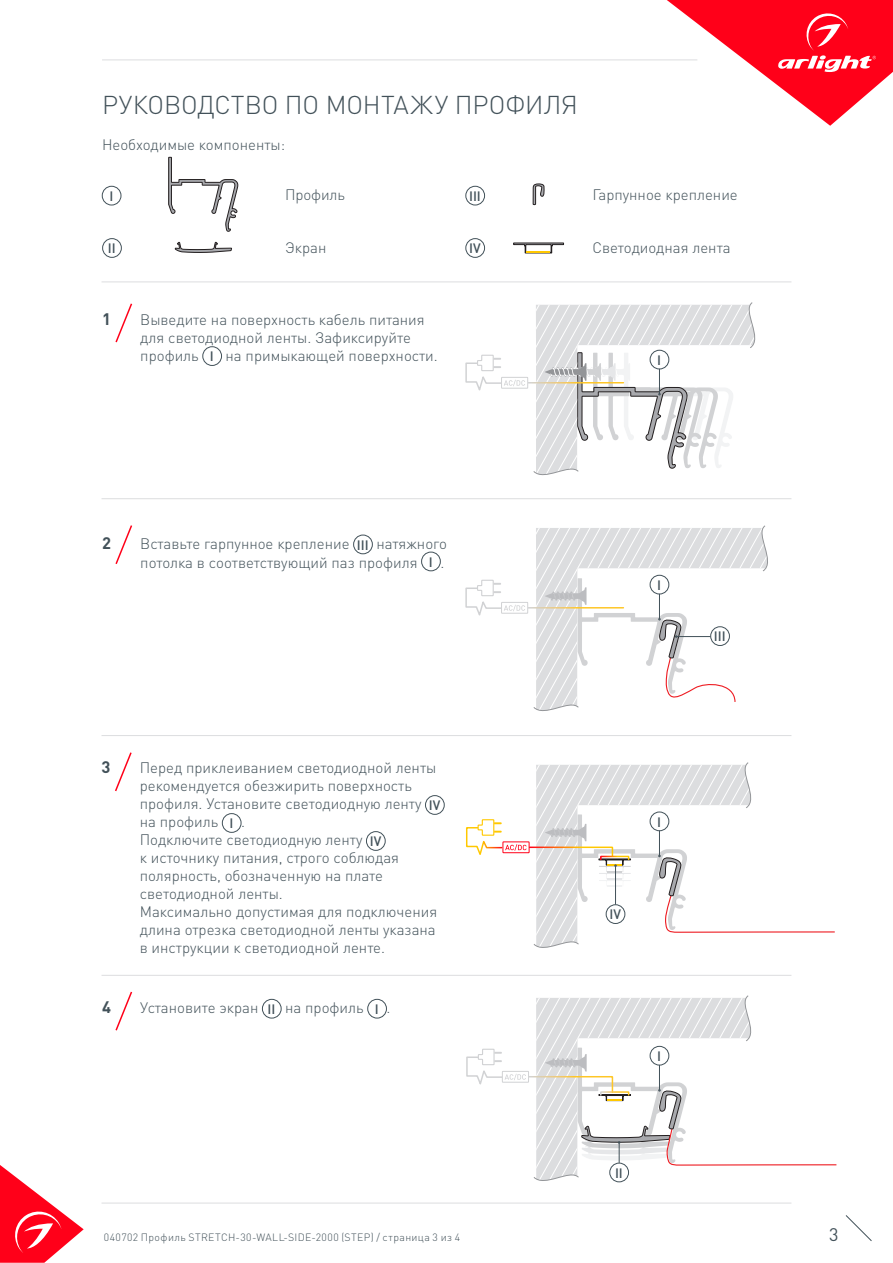
<style>
.page{position:relative;width:893px;height:1263px;background:#fff}
.page>*{position:absolute;margin:0;border:0;box-sizing:border-box;transform-origin:0 0}
.t1{font:300 25.5px "DIN Pro";letter-spacing:-.005em;color:#425159}
.t2{font:18px "DIN Pro";color:#425159}
.t3{font:700 16.5px "DIN Pro";color:#425159}
.t4{font:300 15px/18px "DIN Pro";color:#425159}
.t5{font:500 13.5px "DIN Pro";color:#425159}
.t6{font:300 10.5px "DIN Pro";letter-spacing:.04em;color:#425159}
</style>
<div class="page">
<svg style="left:0;top:1165px;width:84px;height:98px"></svg>
<svg style="left:845px;top:1215px;width:27px;height:26px"></svg>
<svg style="left:667px;top:0;width:226px;height:126px"></svg>
<hr style="left:102px;top:60px;width:595px;height:1px;background:#dcdddf">
<hr style="left:102px;top:281px;width:689px;height:1px;background:#dcdddf">
<hr style="left:102px;top:498px;width:689px;height:1px;background:#dcdddf">
<hr style="left:102px;top:735px;width:689px;height:1px;background:#dcdddf">
<hr style="left:102px;top:975px;width:689px;height:1px;background:#dcdddf">
<svg style="left:513px;top:243px;width:51px;height:10px"></svg>
<hr style="left:527px;top:251px;width:23px;height:2px;background:#ffc800">
<div style="left:102px;top:186px;width:19px;height:19px;border:1px solid #425159;border-radius:50%"></div>
<div style="left:102px;top:238px;width:20px;height:20px;border:1px solid #425159;border-radius:50%"></div>
<div style="left:466px;top:186px;width:19px;height:19px;border:1px solid #425159;border-radius:50%"></div>
<div style="left:466px;top:238px;width:19px;height:20px;border:1px solid #425159;border-radius:50%"></div>
<svg style="left:115px;top:303px;width:18px;height:40px"></svg>
<svg style="left:115px;top:525px;width:17px;height:39px"></svg>
<svg style="left:533px;top:183px;width:11px;height:22px"></svg>
<div style="left:203px;top:346px;width:19px;height:20px;border:1px solid #425159;border-radius:50%"></div>
<div style="left:353px;top:535px;width:20px;height:19px;border:1px solid #425159;border-radius:50%"></div>
<div style="left:421px;top:552px;width:19px;height:19px;border:1px solid #425159;border-radius:50%"></div>
<svg style="left:115px;top:752px;width:17px;height:40px"></svg>
<div style="left:425px;top:795px;width:19px;height:19px;border:1px solid #425159;border-radius:50%"></div>
<div style="left:222px;top:813px;width:19px;height:19px;border:1px solid #425159;border-radius:50%"></div>
<div style="left:366px;top:831px;width:19px;height:19px;border:1px solid #425159;border-radius:50%"></div>
<hr style="left:102px;top:1203px;width:689px;height:1px;background:#dcdddf">
<div style="left:501px;top:377px;width:27px;height:12px;border:1px solid #d1d2d4"></div>
<svg style="left:465px;top:354px;width:60px;height:37px"></svg>
<div style="left:501px;top:602px;width:27px;height:12px;border:1px solid #d1d2d4"></div>
<svg style="left:465px;top:579px;width:60px;height:37px"></svg>
<svg style="left:115px;top:991px;width:18px;height:40px"></svg>
<div style="left:262px;top:999px;width:19px;height:19px;border:1px solid #425159;border-radius:50%"></div>
<div style="left:367px;top:999px;width:20px;height:19px;border:1px solid #425159;border-radius:50%"></div>
<svg style="left:168px;top:157px;width:70px;height:75px"></svg>
<svg style="left:175px;top:242px;width:57px;height:11px"></svg>
<svg style="left:466px;top:762px;width:369px;height:186px"></svg>
<svg style="left:533px;top:525px;width:235px;height:186px"></svg>
<svg style="left:533px;top:302px;width:223px;height:174px"></svg>
<svg style="left:466px;top:995px;width:371px;height:188px"></svg>
<p class="t1" style="left:102px;top:87px;width:477px">РУКОВОДСТВО ПО МОНТАЖУ ПРОФИЛЯ</p>
<p class="t4" style="left:102px;top:134px;width:185px">Необходимые компоненты:</p>
<p class="t5" style="left:109px;top:187px;width:5px">I</p>
<p class="t4" style="left:285px;top:185px;width:61px">Профиль</p>
<p class="t4" style="left:285px;top:238px;width:43px">Экран</p>
<p class="t4" style="left:592px;top:238px;width:140px">Cветодиодная лента</p>
<p class="t4" style="left:592px;top:185px;width:147px">Гарпунное крепление</p>
<p class="t5" style="left:469px;top:187px;width:13px">III</p>
<p class="t5" style="left:108px;top:239px;width:9px">II</p>
<p class="t5" style="left:469px;top:239px;width:13px">IV</p>
<p class="t3" style="left:102px;top:307px;width:10px">1</p>
<p class="t4" style="left:140px;top:309px;width:286px">Выведите на поверхность кабель питания для светодиодной ленты. Зафиксируйте профиль</p>
<p class="t5" style="left:210px;top:347px;width:5px">I</p>
<p class="t4" style="left:226px;top:345px;width:214px">на примыкающей поверхности.</p>
<p class="t3" style="left:102px;top:532px;width:10px">2</p>
<p class="t4" style="left:140px;top:534px;width:211px">Вставьте гарпунное крепление</p>
<p class="t5" style="left:357px;top:535px;width:13px">III</p>
<p class="t4" style="left:140px;top:533px;width:308px;line-height:18.9px;text-indent:236px">натяжного потолка в соответствующий паз профиля</p>
<p class="t5" style="left:429px;top:552px;width:5px">I</p>
<p class="t4" style="left:440px;top:553px;width:5px">.</p>
<p class="t3" style="left:102px;top:756px;width:10px">3</p>
<p class="t4" style="left:140px;top:758px;width:298px">Перед приклеиванием светодиодной ленты рекомендуется обезжирить поверхность профиля. Установите светодиодную ленту</p>
<p class="t5" style="left:429px;top:796px;width:13px">IV</p>
<p class="t4" style="left:140px;top:812px;width:80px">на профиль</p>
<p class="t5" style="left:230px;top:814px;width:5px">I</p>
<p class="t4" style="left:140px;top:812px;width:224px;text-indent:101px">.<br>Подключите светодиодную ленту</p>
<p class="t5" style="left:370px;top:832px;width:13px">IV</p>
<p class="t4" style="left:140px;top:848px;width:299px">к источнику питания, строго соблюдая полярность, обозначенную на плате светодиодной ленты.<br>Максимально допустимая для подключения длина отрезка светодиодной ленты указана в инструкции к светодиодной ленте.</p>
<p class="t3" style="left:102px;top:996px;width:10px">4</p>
<p class="t4" style="left:140px;top:998px;width:120px">Установите экран</p>
<p class="t5" style="left:268px;top:1000px;width:9px">II</p>
<p class="t4" style="left:285px;top:998px;width:80px">на профиль</p>
<p class="t5" style="left:375px;top:1000px;width:5px">I</p>
<p class="t4" style="left:387px;top:998px;width:5px">.</p>
<p class="t5" style="left:657px;top:351px;width:5px">I</p>
<p class="t5" style="left:657px;top:576px;width:5px">I</p>
<p class="t5" style="left:714px;top:627px;width:13px">III</p>
<p class="t5" style="left:609px;top:905px;width:13px">IV</p>
<p class="t5" style="left:657px;top:812px;width:5px">I</p>
<p class="t5" style="left:657px;top:1047px;width:5px">I</p>
<p class="t5" style="left:615px;top:1163px;width:9px">II</p>
<p class="t6" style="left:104px;top:1230px;width:358px">040702 Профиль STRETCH-30-WALL-SIDE-2000 (STEP) / страница 3 из 4</p>
<p class="t2" style="left:829px;top:1222px;width:11px">3</p>
</div>
